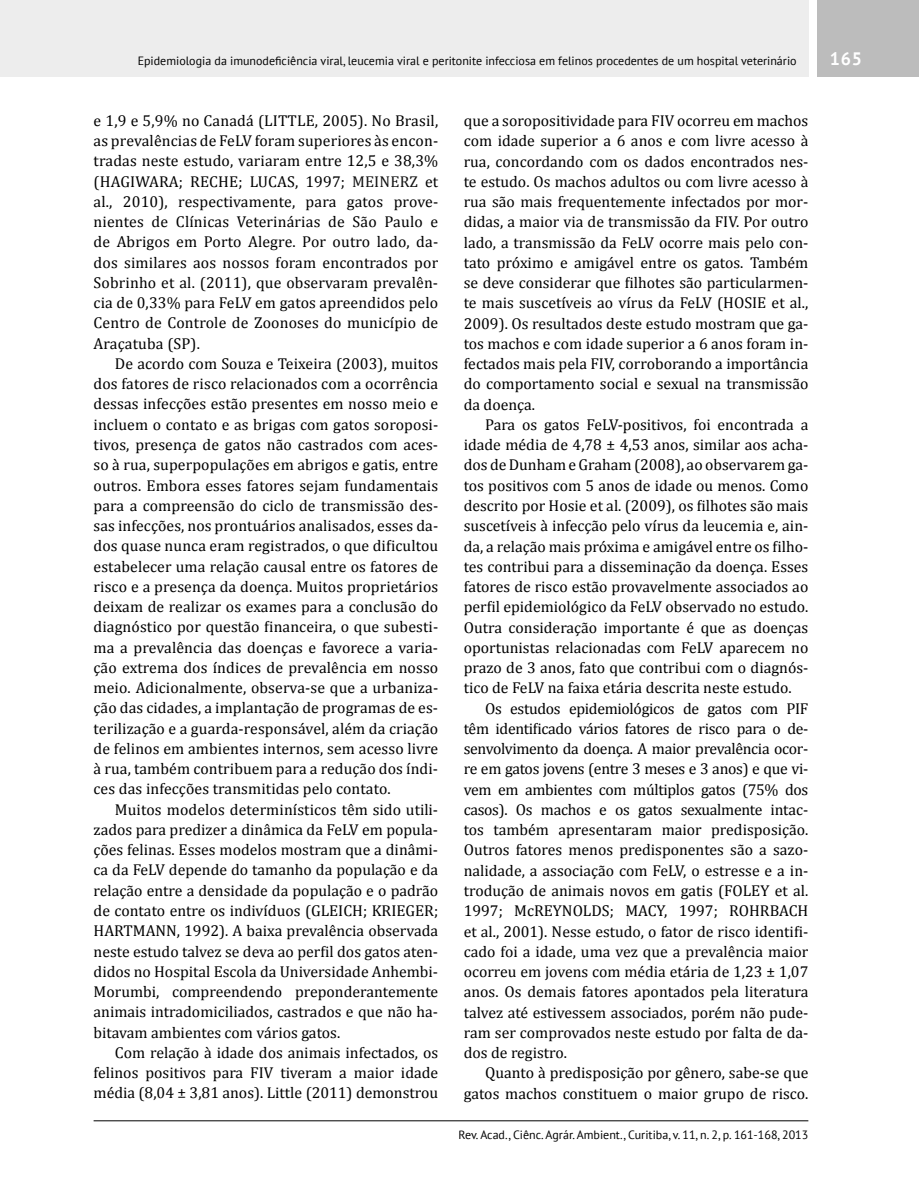
<style>
.page{position:relative;width:919px;height:1191px;background:#fff}
.page>*{position:absolute;margin:0;border:0;box-sizing:border-box;transform-origin:0 0}
.t1{font:700 18px "PT Sans";color:#fff}
.t2{font:15.75px/20.2px "Cambria";color:#000;text-align:justify}
.t3{font:12px "PT Sans";color:#000}
.s1{color:#111}
</style>
<div class="page">
<div style="left:0;top:0;width:808px;height:77px;background:#ededed"></div>
<div style="left:816px;top:0;width:102px;height:77px;background:#bcbcbc"></div>
<hr style="left:94px;top:1120px;width:714px;height:1px;background:#000">
<p class="t3" style="left:138px;top:53px;width:660px">Epidemiologia da imunodeficiência viral, leucemia viral e peritonite infecciosa em felinos procedentes de um hospital veterinário</p>
<p class="t1" style="left:829px;top:47px;width:34px">165</p>
<p class="t2" style="left:94px;top:110px;width:346px">e 1,9 e 5,9% no Canadá (LITTLE, 2005). No Brasil, as prevalências de FeLV foram superiores às encon&shy;tradas neste estudo, variaram entre 12,5 e 38,3% (HAGIWARA; RECHE; LUCAS, 1997; <span class="s1">MEINERZ</span> et al., 2010), respectivamente, para gatos prove&shy;nientes de Clínicas Veterinárias de São Paulo e de Abrigos em Porto Alegre. Por outro lado, da&shy;dos similares aos nossos foram encontrados por Sobrinho et al. (2011), que observaram prevalên&shy;cia de 0,33% para FeLV em gatos apreendidos pelo Centro de Controle de Zoonoses do município de Araçatuba (SP).</p>
<p class="t2" style="left:94px;top:353px;width:346px;text-indent:21px">De acordo com Souza e Teixeira (2003), muitos dos fatores de risco relacionados com a ocorrência dessas infecções estão presentes em nosso meio e incluem o contato e as brigas com gatos soroposi&shy;tivos, presença de gatos não castrados com aces&shy;so à rua, superpopulações em abrigos e gatis, entre outros. Embora esses fatores sejam fundamentais para a compreensão do ciclo de transmissão des&shy;sas infecções, nos prontuários analisados, esses da&shy;dos quase nunca eram registrados, o que dificultou estabelecer uma relação causal entre os fatores de risco e a presença da doença. Muitos proprietários deixam de realizar os exames para a conclusão do diagnóstico por questão financeira, o que subesti&shy;ma a prevalência das doenças e favorece a varia&shy;ção extrema dos índices de prevalência em nosso meio. Adicionalmente, observa-se que a urbaniza&shy;ção das cidades, a implantação de programas de es&shy;terilização e a guarda-responsável, além da criação de felinos em ambientes internos, sem acesso livre à rua, também contribuem para a redução dos índi&shy;ces das infecções transmitidas pelo contato.</p>
<p class="t2" style="left:94px;top:799px;width:346px;text-indent:21px">Muitos modelos determinísticos têm sido utili&shy;zados para predizer a dinâmica da FeLV em popula&shy;ções felinas. Esses modelos mostram que a dinâmi&shy;ca da FeLV depende do tamanho da população e da relação entre a densidade da população e o padrão de contato entre os indivíduos (GLEICH; KRIEGER; HARTMANN, 1992). A baixa prevalência observada neste estudo talvez se deva ao perfil dos gatos aten&shy;didos no Hospital Escola da Universidade Anhembi-Morumbi, compreendendo preponderantemente animais intradomiciliados, castrados e que não ha&shy;bitavam ambientes com vários gatos.</p>
<p class="t2" style="left:94px;top:1042px;width:346px;text-indent:21px">Com relação à idade dos animais infectados, os felinos positivos para FIV tiveram a maior idade média (8,04 ± 3,81 anos). Little (2011) demonstrou</p>
<p class="t2" style="left:463px;top:110px;width:346px">que a soropositividade para FIV ocorreu em machos com idade superior a 6 anos e com livre acesso à rua, concordando com os dados encontrados nes&shy;te estudo. Os machos adultos ou com livre acesso à rua são mais frequentemente infectados por mor&shy;didas, a maior via de transmissão da FIV. Por outro lado, a transmissão da FeLV ocorre mais pelo con&shy;tato próximo e amigável entre os gatos. Também se deve considerar que filhotes são particularmen&shy;te mais suscetíveis ao vírus da FeLV (HOSIE et al., 2009). Os resultados deste estudo mostram que ga&shy;tos machos e com idade superior a 6 anos foram in&shy;fectados mais pela FIV, corroborando a importância do comportamento social e sexual na transmissão da doença.</p>
<p class="t2" style="left:463px;top:414px;width:346px;text-indent:21px">Para os gatos FeLV-positivos, foi encontrada a idade média de 4,78 ± 4,53 anos, similar aos acha&shy;dos de Dunham e Graham (2008), ao observarem ga&shy;tos positivos com 5 anos de idade ou menos. Como descrito por Hosie et al. (2009), os filhotes são mais suscetíveis à infecção pelo vírus da leucemia e, ain&shy;da, a relação mais próxima e amigável entre os filho&shy;tes contribui para a disseminação da doença. Esses fatores de risco estão provavelmente associados ao perfil epidemiológico da FeLV observado no estudo.<br>Outra consideração importante é que as doenças oportunistas relacionadas com FeLV aparecem no prazo de 3 anos, fato que contribui com o diagnós&shy;tico de FeLV na faixa etária descrita neste estudo.</p>
<p class="t2" style="left:463px;top:698px;width:346px;text-indent:21px">Os estudos epidemiológicos de gatos com PIF têm identificado vários fatores de risco para o de&shy;senvolvimento da doença. A maior prevalência ocor&shy;re em gatos jovens (entre 3 meses e 3 anos) e que vi&shy;vem em ambientes com múltiplos gatos (75% dos casos). Os machos e os gatos sexualmente intac&shy;tos também apresentaram maior predisposição.<br>Outros fatores menos predisponentes são a sazo&shy;nalidade, a associação com FeLV, o estresse e a in&shy;trodução de animais novos em gatis (FOLEY et al.<br>1997; McREYNOLDS; MACY, 1997; ROHRBACH et al., 2001). Nesse estudo, o fator de risco identifi&shy;cado foi a idade, uma vez que a prevalência maior ocorreu em jovens com média etária de 1,23 ± 1,07 anos. Os demais fatores apontados pela literatura talvez até estivessem associados, porém não pude&shy;ram ser comprovados neste estudo por falta de da&shy;dos de registro.</p>
<p class="t2" style="left:463px;top:1062px;width:346px;text-align:right">Quanto à predisposição por gênero, sabe-se que gatos machos constituem o maior grupo de risco.</p>
<p class="t3" style="left:458px;top:1126px;width:351px">Rev. Acad., Ciênc. Agrár. Ambient., Curitiba, v. 11, n. 2, p. 161-168, 2013</p>
</div>
